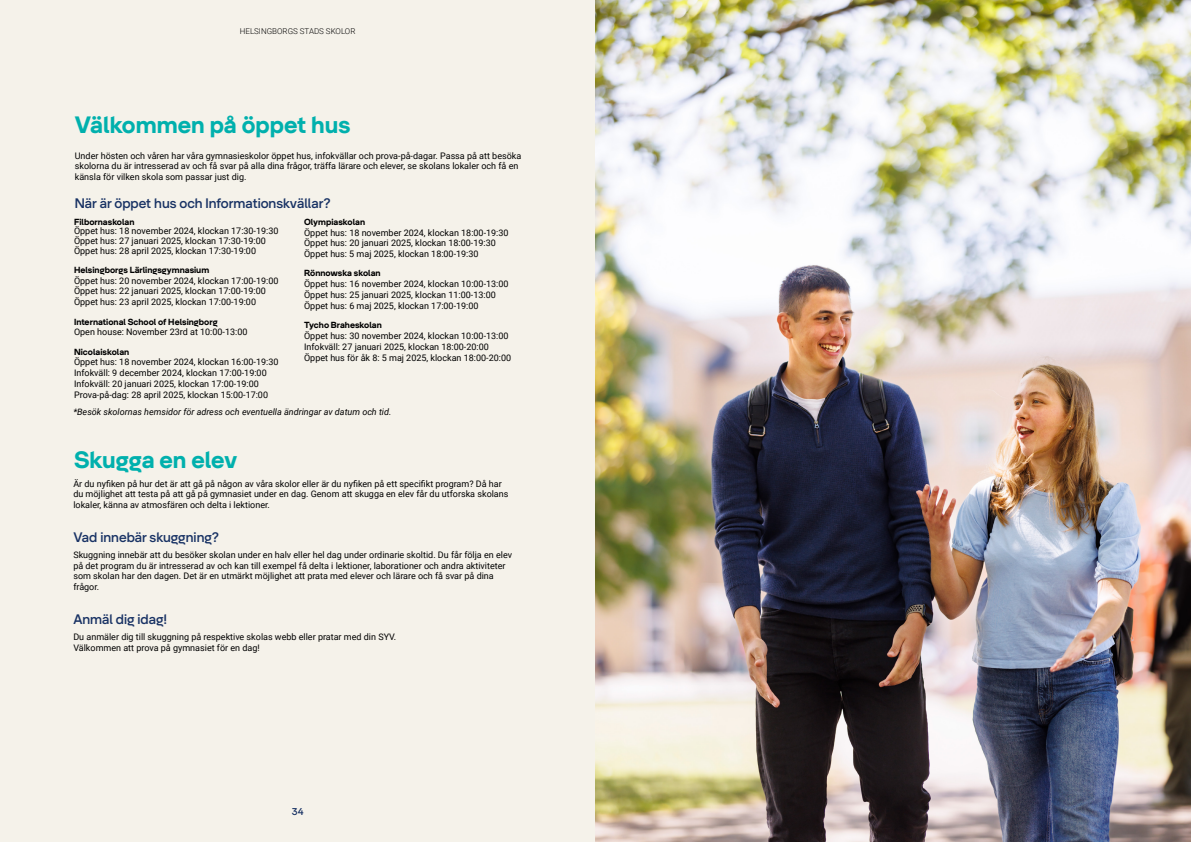
<style>
.page{position:relative;width:1191px;height:842px;background:#f5f2ea}
.page>*{position:absolute;margin:0;border:0;box-sizing:border-box;transform-origin:0 0}
.t1{font:700 24px "Helsingborg Sans";color:#00b0ad}
.t2{font:500 14px "Helsingborg Sans";color:#183264}
.t3{font:500 10px "Helsingborg Sans";color:#183264}
.t4{font:9px/10.8px "Roboto";color:#000}
.t5{font:700 9px "Helsingborg Sans";color:#000}
.t6{font:italic 9px "Roboto";color:#000}
.t7{font:300 8px "Roboto";color:#000}
</style>
<div class="page">
<img style="left:595px;top:0;width:596px;height:842px">
<p class="t7" style="left:240px;top:25px;width:117px">HELSINGBORGS STADS SKOLOR</p>
<h1 class="t1" style="left:75px;top:110px;width:277px">Välkommen på öppet hus</h1>
<p class="t4" style="left:75px;top:150px;width:448px">Under hösten och våren har våra gymnasieskolor öppet hus, infokvällar och prova-på-dagar. Passa på att besöka skolorna du är intresserad av och få svar på alla dina frågor, träffa lärare och elever, se skolans lokaler och få en känsla för vilken skola som passar just dig.</p>
<h2 class="t2" style="left:75px;top:195px;width:257px">När är öppet hus och Informationskvällar?</h2>
<p class="t5" style="left:74px;top:216px;width:62px">Filbornaskolan</p>
<p class="t4" style="left:74px;top:226px;width:206px;line-height:9.6px">Öppet hus: 18 november 2024, klockan 17:30-19:30<br>Öppet hus: 27 januari 2025, klockan 17:30-19:00<br>Öppet hus: 28 april 2025, klockan 17:30-19:00</p>
<p class="t5" style="left:74px;top:264px;width:137px">Helsingborgs Lärlingsgymnasium</p>
<p class="t4" style="left:74px;top:275px;width:206px">Öppet hus: 20 november 2024, klockan 17:00-19:00<br>Öppet hus: 22 januari 2025, klockan 17:00-19:00<br>Öppet hus: 23 april 2025, klockan 17:00-19:00</p>
<p class="t5" style="left:74px;top:316px;width:145px">International School of Helsingborg</p>
<p class="t4" style="left:74px;top:326px;width:175px">Open house: November 23rd at 10:00-13:00</p>
<p class="t5" style="left:74px;top:346px;width:57px">Nicolaiskolan</p>
<p class="t4" style="left:74px;top:356px;width:206px">Öppet hus: 18 november 2024, klockan 16:00-19:30<br>Infokväll: 9 december 2024, klockan 17:00-19:00<br>Infokväll: 20 januari 2025, klockan 17:00-19:00<br>Prova-på-dag: 28 april 2025, klockan 15:00-17:00</p>
<p class="t5" style="left:304px;top:216px;width:63px">Olympiaskolan</p>
<p class="t4" style="left:304px;top:227px;width:206px">Öppet hus: 18 november 2024, klockan 18:00-19:30<br>Öppet hus: 20 januari 2025, klockan 18:00-19:30<br>Öppet hus: 5 maj 2025, klockan 18:00-19:30</p>
<p class="t5" style="left:304px;top:268px;width:78px">Rönnowska skolan</p>
<p class="t4" style="left:304px;top:278px;width:206px">Öppet hus: 16 november 2024, klockan 10:00-13:00<br>Öppet hus: 25 januari 2025, klockan 11:00-13:00<br>Öppet hus: 6 maj 2025, klockan 17:00-19:00</p>
<p class="t5" style="left:304px;top:320px;width:79px">Tycho Braheskolan</p>
<p class="t4" style="left:304px;top:330px;width:208px">Öppet hus: 30 november 2024, klockan 10:00-13:00<br>Infokväll: 27 januari 2025, klockan 18:00-20:00<br>Öppet hus för åk 8: 5 maj 2025, klockan 18:00-20:00</p>
<p class="t6" style="left:73px;top:405px;width:319px">*Besök skolornas hemsidor för adress och eventuella ändringar av datum och tid.</p>
<h1 class="t1" style="left:74px;top:445px;width:165px">Skugga en elev</h1>
<p class="t4" style="left:73px;top:478px;width:436px">Är du nyfiken på hur det är att gå på någon av våra skolor eller är du nyfiken på ett specifikt program? Då har du möjlighet att testa på att gå på gymnasiet under en dag. Genom att skugga en elev får du utforska skolans lokaler, känna av atmosfären och delta i lektioner.</p>
<h2 class="t2" style="left:73px;top:528px;width:147px">Vad innebär skuggning?</h2>
<p class="t4" style="left:73px;top:549px;width:440px">Skuggning innebär att du besöker skolan under en halv eller hel dag under ordinarie skoltid. Du får följa en elev på det program du är intresserad av och kan till exempel få delta i lektioner, laborationer och andra aktiviteter som skolan har den dagen. Det är en utmärkt möjlighet att prata med elever och lärare och få svar på dina frågor.</p>
<h2 class="t2" style="left:73px;top:610px;width:95px">Anmäl dig idag!</h2>
<p class="t4" style="left:73px;top:631px;width:324px">Du anmäler dig till skuggning på respektive skolas webb eller pratar med din SYV.<br>Välkommen att prova på gymnasiet för en dag!</p>
<p class="t3" style="left:292px;top:806px;width:13px">34</p>
</div>
